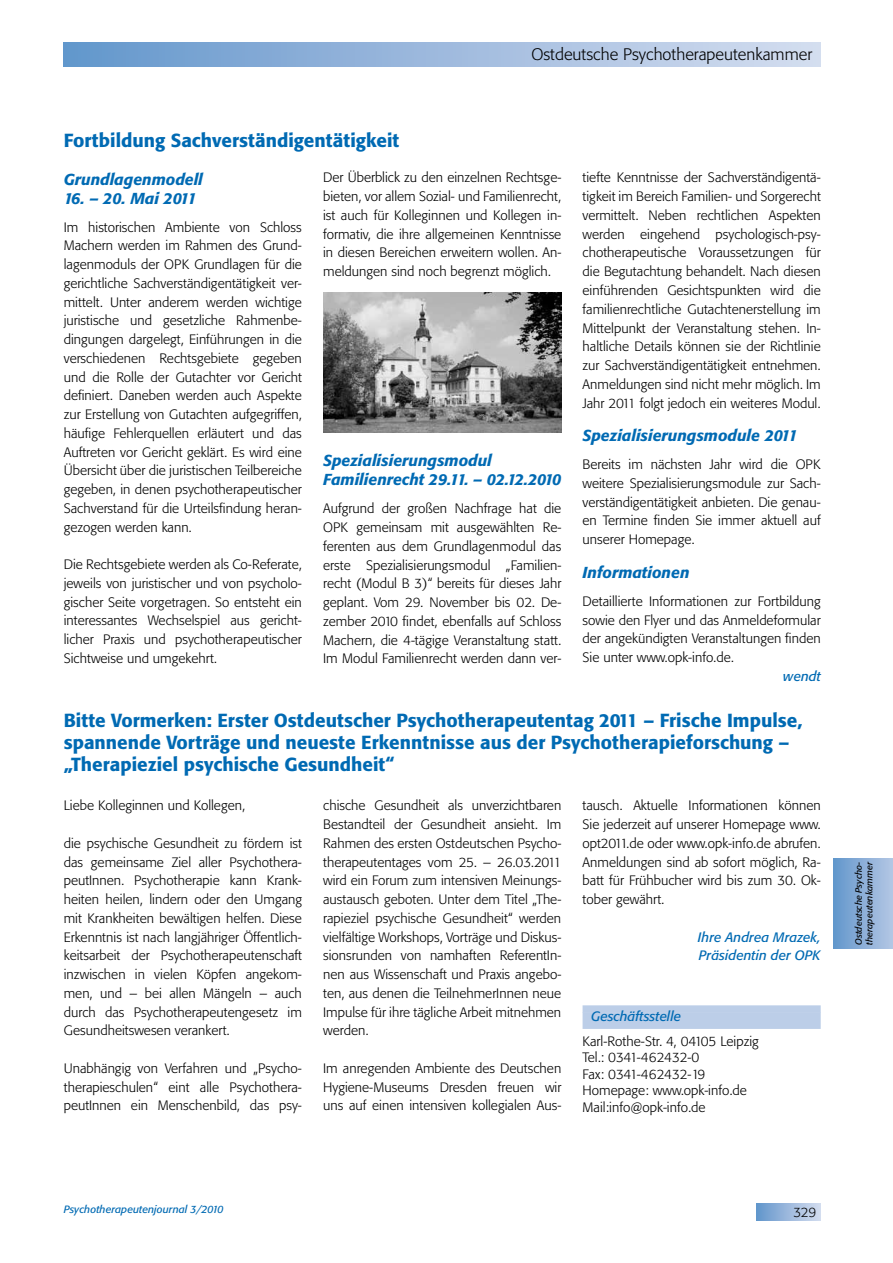
<style>
.page{position:relative;width:893px;height:1263px;background:#fff}
.page>*{position:absolute;margin:0;border:0;box-sizing:border-box;transform-origin:0 0}
.t1{font:500 18.75px/21.8px "Tn T Form BSK";color:#006ab3}
.t2{font:300 16.5px "Tn T Form BSK";color:#000}
.t3{font:italic 500 15.75px/18.8px "Tn T Form BSK";color:#006ab3}
.t4{font:300 13.5px/18.8px "Tn T Form BSK";color:#000;text-align:justify}
.t5{font:italic 13.5px/18.8px "Tn T Form BSK";color:#006ab3}
.t6{font:italic 10.5px "Tn T Form BSK";color:#006ab3}
.t7{font:italic 9px/10.8px "Tn T Form BSK";color:#000}
</style>
<div class="page">
<div style="left:64px;top:43px;width:757px;height:24px;background:linear-gradient(to right,#6497cc,#d6def0)"></div>
<div style="left:757px;top:1203px;width:64px;height:17px;background:linear-gradient(to right,#6597cc,#d3dcef)"></div>
<div style="left:833px;top:858px;width:60px;height:90px;background:linear-gradient(to right,#6296cb,#b3c6e4)"></div>
<img style="left:323px;top:293px;width:238px;height:140px">
<div style="left:583px;top:1005px;width:238px;height:8px;background:#bccee8"></div>
<div style="left:583px;top:1012px;width:238px;height:17px;background:#bccee8"></div>
<p class="t2" style="left:531px;top:44px;width:282px">Ostdeutsche Psychotherapeutenkammer</p>
<h1 class="t1" style="left:64px;top:129px;width:337px">Fortbildung Sachverständigentätigkeit</h1>
<p class="t3" style="left:64px;top:170px;width:141px">Grundlagenmodell</p>
<p class="t3" style="left:64px;top:189px;width:134px">16. – 20. Mai 2011</p>
<p class="t4" style="left:64px;top:218px;width:240px">Im historischen Ambiente von Schloss Machern werden im Rahmen des Grund&shy;lagenmoduls der OPK Grundlagen für die gerichtliche Sachverständigentätigkeit ver&shy;mittelt. Unter anderem werden wichtige juristische und gesetzliche Rahmenbe&shy;dingungen dargelegt, Einführungen in die verschiedenen Rechtsgebiete gegeben und die Rolle der Gutachter vor Gericht definiert. Daneben werden auch Aspekte zur Erstellung von Gutachten aufgegriffen, häufige Fehlerquellen erläutert und das Auftreten vor Gericht geklärt. Es wird eine Übersicht über die juristischen Teilbereiche gegeben, in denen psychotherapeutischer Sachverstand für die Urteilsfindung heran&shy;gezogen werden kann.</p>
<p class="t4" style="left:64px;top:555px;width:240px">Die Rechtsgebiete werden als Co-Referate, jeweils von juristischer und von psycholo&shy;gischer Seite vorgetragen. So entsteht ein interessantes Wechselspiel aus gericht&shy;licher Praxis und psychotherapeutischer Sichtweise und umgekehrt.</p>
<p class="t4" style="left:323px;top:168px;width:240px">Der Überblick zu den einzelnen Rechtsge&shy;bieten, vor allem Sozial- und Familienrecht, ist auch für Kolleginnen und Kollegen in&shy;formativ, die ihre allgemeinen Kenntnisse in diesen Bereichen erweitern wollen. An&shy;meldungen sind noch begrenzt möglich.</p>
<p class="t4" style="left:583px;top:168px;width:240px">tiefte Kenntnisse der Sachverständigentä&shy;tigkeit im Bereich Familien- und Sorgerecht vermittelt. Neben rechtlichen Aspekten werden eingehend psychologisch-psy&shy;chotherapeutische Voraussetzungen für die Begutachtung behandelt. Nach diesen einführenden Gesichtspunkten wird die familienrechtliche Gutachtenerstellung im Mittelpunkt der Veranstaltung stehen. In&shy;haltliche Details können sie der Richtlinie zur Sachverständigentätigkeit entnehmen.<br>Anmeldungen sind nicht mehr möglich. Im Jahr 2011 folgt jedoch ein weiteres Modul.</p>
<p class="t3" style="left:583px;top:426px;width:217px">Spezialisierungsmodule 2011</p>
<p class="t4" style="left:583px;top:455px;width:240px">Bereits im nächsten Jahr wird die OPK weitere Spezialisierungsmodule zur Sach&shy;verständigentätigkeit anbieten. Die genau&shy;en Termine finden Sie immer aktuell auf unserer Homepage.</p>
<p class="t3" style="left:583px;top:563px;width:108px">Informationen</p>
<p class="t4" style="left:583px;top:592px;width:240px">Detaillierte Informationen zur Fortbildung sowie den Flyer und das Anmeldeformular der angekündigten Veranstaltungen finden Sie unter www.opk-info.de.</p>
<p class="t5" style="left:783px;top:667px;width:39px">wendt</p>
<p class="t3" style="left:323px;top:451px;width:240px">Spezialisierungsmodul<br>Familienrecht 29.11. – 02.12.2010</p>
<p class="t4" style="left:323px;top:499px;width:240px">Aufgrund der großen Nachfrage hat die OPK gemeinsam mit ausgewählten Re&shy;ferenten aus dem Grundlagenmodul das erste Spezialisierungsmodul „Familien&shy;recht (Modul B 3)“ bereits für dieses Jahr geplant. Vom 29. November bis 02. De&shy;zember 2010 findet, ebenfalls auf Schloss Machern, die 4-tägige Veranstaltung statt.<br>Im Modul Familienrecht werden dann ver-</p>
<h1 class="t1" style="left:64px;top:709px;width:740px">Bitte Vormerken: Erster Ostdeutscher Psychotherapeutentag 2011 – Frische Impulse, spannende Vorträge und neueste Erkenntnisse aus der Psychotherapieforschung – „Therapieziel psychische Gesundheit“</h1>
<p class="t4" style="left:64px;top:796px;width:183px">Liebe Kolleginnen und Kollegen,</p>
<p class="t4" style="left:64px;top:834px;width:240px">die psychische Gesundheit zu fördern ist das gemeinsame Ziel aller Psychothera&shy;peutInnen. Psychotherapie kann Krank&shy;heiten heilen, lindern oder den Umgang mit Krankheiten bewältigen helfen. Diese Erkenntnis ist nach langjähriger Öffentlich&shy;keitsarbeit der Psychotherapeutenschaft inzwischen in vielen Köpfen angekom&shy;men, und – bei allen Mängeln – auch durch das Psychotherapeutengesetz im Gesundheitswesen verankert.</p>
<p class="t4" style="left:64px;top:1059px;width:240px">Unabhängig von Verfahren und „Psycho&shy;therapieschulen“ eint alle Psychothera&shy;peutInnen ein Menschenbild, das psy-</p>
<p class="t4" style="left:323px;top:796px;width:240px">chische Gesundheit als unverzichtbaren Bestandteil der Gesundheit ansieht. Im Rahmen des ersten Ostdeutschen Psycho&shy;therapeutentages vom 25. – 26.03.2011 wird ein Forum zum intensiven Meinungs&shy;austausch geboten. Unter dem Titel „The&shy;rapieziel psychische Gesundheit“ werden vielfältige Workshops, Vorträge und Diskus&shy;sionsrunden von namhaften ReferentIn&shy;nen aus Wissenschaft und Praxis angebo&shy;ten, aus denen die TeilnehmerInnen neue Impulse für ihre tägliche Arbeit mitnehmen werden.</p>
<p class="t4" style="left:323px;top:1059px;width:240px">Im anregenden Ambiente des Deutschen Hygiene-Museums Dresden freuen wir uns auf einen intensiven kollegialen Aus-</p>
<p class="t4" style="left:583px;top:796px;width:240px">tausch. Aktuelle Informationen können Sie jederzeit auf unserer Homepage www. opt2011.de oder www.opk-info.de abrufen.<br>Anmeldungen sind ab sofort möglich, Ra&shy;batt für Frühbucher wird bis zum 30. Ok&shy;tober gewährt.</p>
<p class="t5" style="left:698px;top:927px;width:124px">Ihre Andrea Mrazek,<br>Präsidentin der OPK</p>
<p class="t5" style="left:591px;top:1007px;width:91px">Geschäftsstelle</p>
<p class="t4" style="left:583px;top:1033px;width:178px;line-height:16.5px;text-align:left">Karl-Rothe-Str. 4, 04105 Leipzig<br>Tel.: 0341-462432-0<br>Fax: 0341-462432-19<br>Homepage: www.opk-info.de<br>Mail:info@opk-info.de</p>
<p class="t7" style="left:853px;top:945px;width:85px;rotate:-90deg">Ostdeutsche Psycho&shy;therapeutenkammer</p>
<p class="t6" style="left:64px;top:1203px;width:161px">Psychotherapeutenjournal 3/2010</p>
<p class="t4" style="left:793px;top:1202px;width:25px">329</p>
</div>
